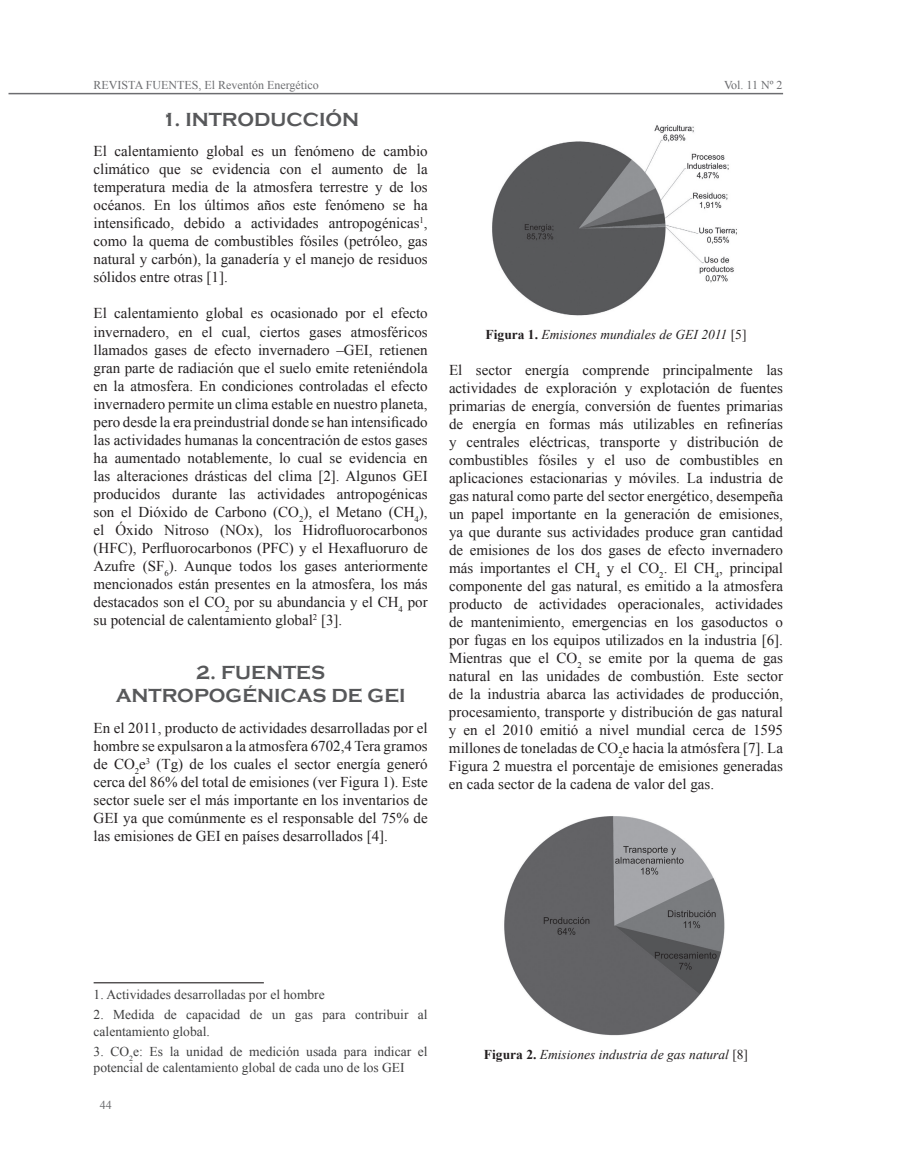
<style>
.page{position:relative;width:898px;height:1166px;background:#fff}
.page>*{position:absolute;margin:0;border:0;box-sizing:border-box;transform-origin:0 0}
.t1{font:700 19.5px/23.4px "Copperplate Gothic";color:#57585a}
.t2{font:15px/18px "Times New Roman";color:#231f20;text-align:justify}
.t3{font:13.5px/16.2px "Times New Roman";color:#3e3e3f}
.t4{font:italic 13.5px "Times New Roman";color:#231f20}
.t5{font:12px "Times New Roman";color:#6c6d70}
.s1{font-weight:700;font-style:normal}
.s2{font-style:normal}
</style>
<div class="page">
<hr style="left:9px;top:93px;width:773px;height:1px;background:#6c6d70">
<hr style="left:94px;top:981px;width:170px;height:2px;background:#231f20">
<img style="left:492px;top:125px;width:245px;height:191px">
<img style="left:504px;top:816px;width:221px;height:220px">
<p class="t5" style="left:94px;top:77px;width:227px">Revista fuentes , El Reventón Energético</p>
<p class="t5" style="left:723px;top:77px;width:60px">Vol. 11 Nº 2</p>
<h1 class="t1" style="left:162px;top:108px;width:36px">1. INT</h1>
<h1 class="t1" style="left:222px;top:108px;width:136px">RODUCCIÓN</h1>
<p class="t2" style="left:94px;top:142px;width:335px">El calentamiento global es un fenómeno de cambio climático que se evidencia con el aumento de la temperatura media de la atmosfera terrestre y de los océanos. En los últimos años este fenómeno se ha intensificado, debido a actividades antropogénicas<sup>1</sup>, como la quema de combustibles fósiles (petróleo, gas natural y carbón), la ganadería y el manejo de residuos sólidos entre otras [1].</p>
<p class="t2" style="left:94px;top:304px;width:335px">El calentamiento global es ocasionado por el efecto invernadero, en el cual, ciertos gases atmosféricos llamados gases de efecto invernadero –GEI, retienen gran parte de radiación que el suelo emite reteniéndola en la atmosfera. En condiciones controladas el efecto invernadero permite un clima estable en nuestro planeta, pero desde la era preindustrial donde se han intensificado las actividades humanas la concentración de estos gases ha aumentado notablemente, lo cual se evidencia en las alteraciones drásticas del clima [2]. Algunos GEI producidos durante las actividades antropogénicas son el Dióxido de Carbono (CO<sub>2</sub>), el Metano (CH<sub>4</sub>), el Óxido Nitroso (NOx), los Hidrofluorocarbonos (HFC), Perfluorocarbonos (PFC) y el Hexafluoruro de Azufre (SF<sub>6</sub>). Aunque todos los gases anteriormente mencionados están presentes en la atmosfera, los más destacados son el CO<sub>2</sub> por su abundancia y el CH<sub>4</sub> por su potencial de calentamiento global<sup>2</sup> [3].</p>
<h1 class="t1" style="left:196px;top:661px;width:71px">2. FUENTE</h1>
<p class="t4" style="left:485px;top:325px;width:262px"><span class="s1">Figura 1.</span> Emisiones mundiales de GEI 2011 <span class="s2">[5]</span></p>
<p class="t2" style="left:449px;top:360px;width:335px">El sector energía comprende principalmente las actividades de exploración y explotación de fuentes primarias de energía, conversión de fuentes primarias de energía en formas más utilizables en refinerías y centrales eléctricas, transporte y distribución de combustibles fósiles y el uso de combustibles en aplicaciones estacionarias y móviles. La industria de gas natural como parte del sector energético, desempeña un papel importante en la generación de emisiones, ya que durante sus actividades produce gran cantidad de emisiones de los dos gases de efecto invernadero más importantes el CH<sub>4</sub> y el CO<sub>2</sub>. El CH<sub>4</sub>, principal componente del gas natural, es emitido a la atmosfera producto de actividades operacionales, actividades de mantenimiento, emergencias en los gasoductos o por fugas en los equipos utilizados en la industria [6].<br>Mientras que el CO<sub>2</sub> se emite por la quema de gas natural en las unidades de combustión. Este sector de la industria abarca las actividades de producción, procesamiento, transporte y distribución de gas natural y en el 2010 emitió a nivel mundial cerca de 1595 millones de toneladas de CO<sub>2</sub>e hacia la atmósfera [7]. La Figura 2 muestra el porcentaje de emisiones generadas en cada sector de la cadena de valor del gas.</p>
<h1 class="t1" style="left:116px;top:661px;width:279px;text-indent:195px">S<br>ANTROPOGÉNICAS DE GEI</h1>
<p class="t2" style="left:94px;top:718px;width:335px">En el 2011, producto de actividades desarrolladas por el hombre se expulsaron a la atmosfera 6702,4 Tera gramos de CO<sub>2</sub>e<sup>3</sup> (Tg) de los cuales el sector energía generó cerca del 86% del total de emisiones (ver Figura 1). Este sector suele ser el más importante en los inventarios de GEI ya que comúnmente es el responsable del 75% de las emisiones de GEI en países desarrollados [4].</p>
<p class="t3" style="left:94px;top:985px;width:232px">1. Actividades desarrolladas por el hombre</p>
<p class="t3" style="left:94px;top:1006px;width:335px">2. Medida de capacidad de un gas para contribuir al calentamiento global.</p>
<p class="t3" style="left:94px;top:1042px;width:335px">3. CO<sub>2</sub>e: Es la unidad de medición usada para indicar el potencial de calentamiento global de cada uno de los GEI</p>
<p class="t5" style="left:100px;top:1096px;width:13px">44</p>
<p class="t4" style="left:483px;top:1044px;width:265px"><span class="s1">Figura 2.</span> Emisiones industria de gas natural <span class="s2">[8]</span></p>
</div>
